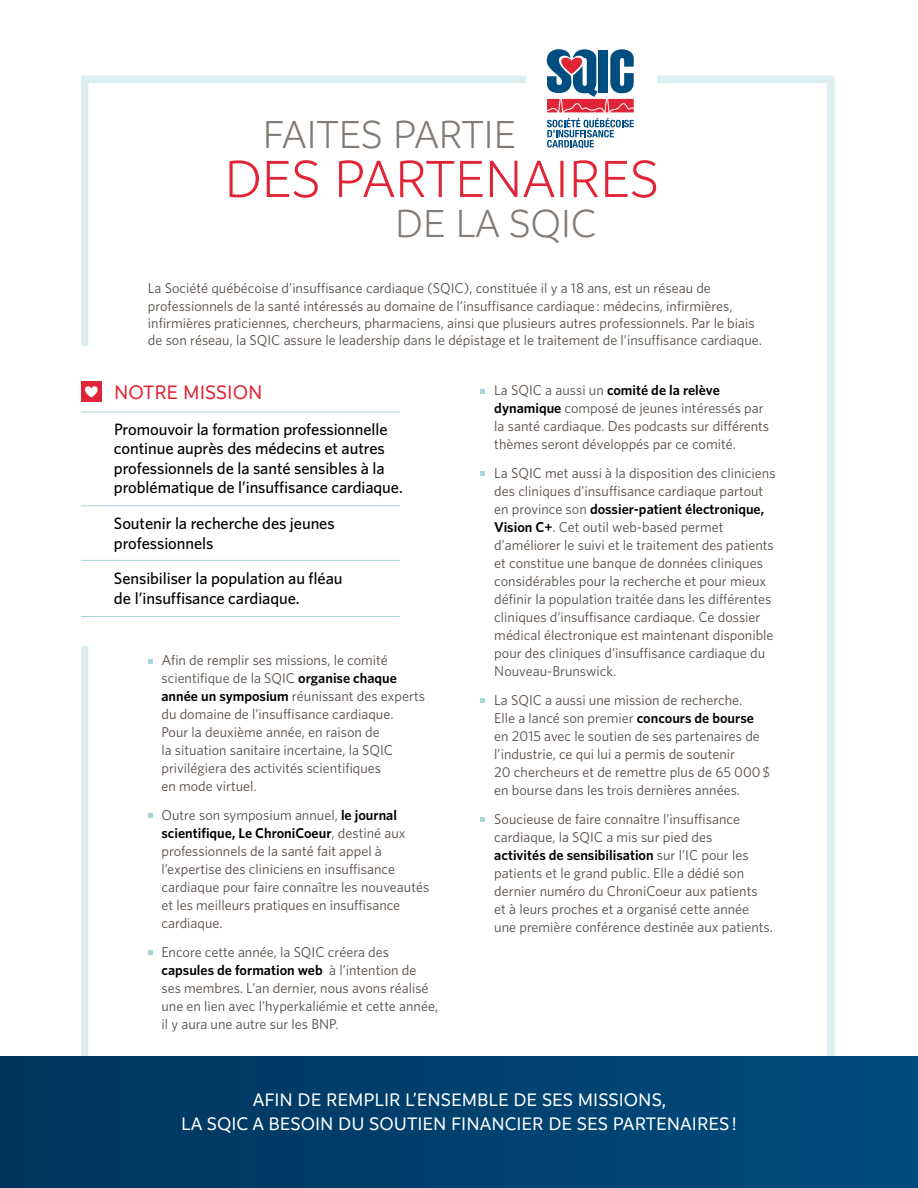
<style>
.page{position:relative;width:918px;height:1188px;background:#fff}
.page>*{position:absolute;margin:0;border:0;box-sizing:border-box;transform-origin:0 0}
.t1{font:300 56.1px "Branding";letter-spacing:-.01em;color:#df2537}
.t2{font:300 42px/89.8px "Branding";letter-spacing:-.01em;color:#827a73}
.t3{font:500 21px "Branding";color:#df2537}
.t4{font:500 19.5px/23.7px "Branding";color:#fff;text-align:center}
.t5{font:500 16.5px/19.5px "Whitney";letter-spacing:-.005em;color:#000}
.t6{font:14.25px/18px "Whitney";color:#544b45}
.s1{font-weight:600;color:#000}
</style>
<div class="page">
<div style="left:81px;top:76px;width:753px;height:1031px;border:8px solid #deeff0"></div>
<div style="left:526px;top:20px;width:131px;height:95px;background:#fff"></div>
<div style="left:4px;top:347px;width:130px;height:299px;background:#fff"></div>
<svg style="left:148px;top:659px;width:4px;height:4px"></svg>
<svg style="left:148px;top:814px;width:4px;height:4px"></svg>
<svg style="left:148px;top:951px;width:4px;height:4px"></svg>
<svg style="left:481px;top:389px;width:4px;height:4px"></svg>
<svg style="left:481px;top:472px;width:4px;height:4px"></svg>
<svg style="left:481px;top:699px;width:4px;height:4px"></svg>
<svg style="left:481px;top:817px;width:4px;height:5px"></svg>
<svg style="left:547px;top:49px;width:87px;height:63px"></svg>
<svg style="left:547px;top:118px;width:87px;height:30px"></svg>
<div style="left:0;top:1056px;width:918px;height:132px;background:linear-gradient(to right,#00345b,#004c80)"></div>
<div style="left:81px;top:381px;width:21px;height:21px;background:#df2537"></div>
<svg style="left:85px;top:386px;width:13px;height:11px"></svg>
<hr style="left:81px;top:505px;width:319px;height:1px;background:#a8d5d7">
<hr style="left:81px;top:560px;width:319px;height:1px;background:#a8d5d7">
<hr style="left:81px;top:616px;width:319px;height:1px;background:#a8d5d7">
<hr style="left:81px;top:412px;width:319px;height:1px;background:#a8d5d7">
<h2 class="t2" style="left:395px;top:89px;width:203px;text-indent:-132px">FAITES PARTIE<br>DE LA SQIC</h2>
<h1 class="t1" style="left:224px;top:150px;width:436px">DES PARTENAIRES</h1>
<p class="t6" style="left:148px;top:279px;width:615px;line-height:17.2px">La Société québécoise d’insuffisance cardiaque (SQIC), constituée il y a 18 ans, est un réseau de professionnels de la santé intéressés au domaine de l’insuffisance cardiaque : médecins, infirmières, infirmières praticiennes, chercheurs, pharmaciens, ainsi que plusieurs autres professionnels. Par le biais de son réseau, la SQIC assure le leadership dans le dépistage et le traitement de l’insuffisance cardiaque.</p>
<h3 class="t3" style="left:114px;top:381px;width:150px">NOTRE MISSION</h3>
<p class="t5" style="left:114px;top:419px;width:290px">Promouvoir la formation professionnelle continue auprès des médecins et autres professionnels de la santé sensibles à la problématique de l’insuffisance cardiaque.</p>
<p class="t5" style="left:114px;top:513px;width:222px">Soutenir la recherche des jeunes professionnels</p>
<p class="t5" style="left:114px;top:568px;width:230px">Sensibiliser la population au fléau de l’insuffisance cardiaque.</p>
<p class="t6" style="left:161px;top:651px;width:265px">Afin de remplir ses missions, le comité scientifique de la SQIC <span class="s1">organise chaque année un symposium</span> réunissant des experts du domaine de l’insuffisance cardiaque.<br>Pour la deuxième année, en raison de<br>la situation sanitaire incertaine, la SQIC privilégiera des activités scientifiques<br>en mode virtuel.</p>
<p class="t6" style="left:161px;top:806px;width:269px">Outre son symposium annuel, <span class="s1">le journal scientifique, Le ChroniCoeur</span>, destiné aux professionnels de la santé fait appel à l’expertise des cliniciens en insuffisance cardiaque pour faire connaître les nouveautés et les meilleurs pratiques en insuffisance cardiaque.</p>
<p class="t6" style="left:161px;top:943px;width:278px">Encore cette année, la SQIC créera des <span class="s1">capsules de formation web</span> à l’intention de ses membres. L’an dernier, nous avons réalisé une en lien avec l’hyperkaliémie et cette année, il y aura une autre sur les BNP.</p>
<p class="t6" style="left:494px;top:381px;width:276px">La SQIC a aussi un <span class="s1">comité de la relève dynamique</span> composé de jeunes intéressés par la santé cardiaque. Des podcasts sur différents thèmes seront développés par ce comité.</p>
<p class="t6" style="left:494px;top:464px;width:283px">La SQIC met aussi à la disposition des cliniciens des cliniques d’insuffisance cardiaque partout en province son <span class="s1">dossier-patient électronique, Vision C+</span>. Cet outil web-based permet d’améliorer le suivi et le traitement des patients et constitue une banque de données cliniques considérables pour la recherche et pour mieux définir la population traitée dans les différentes cliniques d’insuffisance cardiaque. Ce dossier médical électronique est maintenant disponible pour des cliniques d’insuffisance cardiaque du Nouveau-Brunswick.</p>
<p class="t6" style="left:494px;top:691px;width:277px">La SQIC a aussi une mission de recherche.<br>Elle a lancé son premier <span class="s1">concours de bourse </span>en 2015 avec le soutien de ses partenaires de l’industrie, ce qui lui a permis de soutenir<br>20 chercheurs et de remettre plus de 65 000$ en bourse dans les trois dernières années.</p>
<p class="t6" style="left:494px;top:810px;width:280px">Soucieuse de faire connaître l’insuffisance cardiaque, la SQIC a mis sur pied des<br><span class="s1">activités de sensibilisation</span> sur l’IC pour les patients et le grand public. Elle a dédié son dernier numéro du ChroniCoeur aux patients et à leurs proches et a organisé cette année une première conférence destinée aux patients.</p>
<h3 class="t4" style="left:181px;top:1088px;width:557px">AFIN DE REMPLIR L’ENSEMBLE DE SES MISSIONS,<br>LA SQIC A BESOIN DU SOUTIEN FINANCIER DE SES PARTENAIRES!</h3>
</div>
